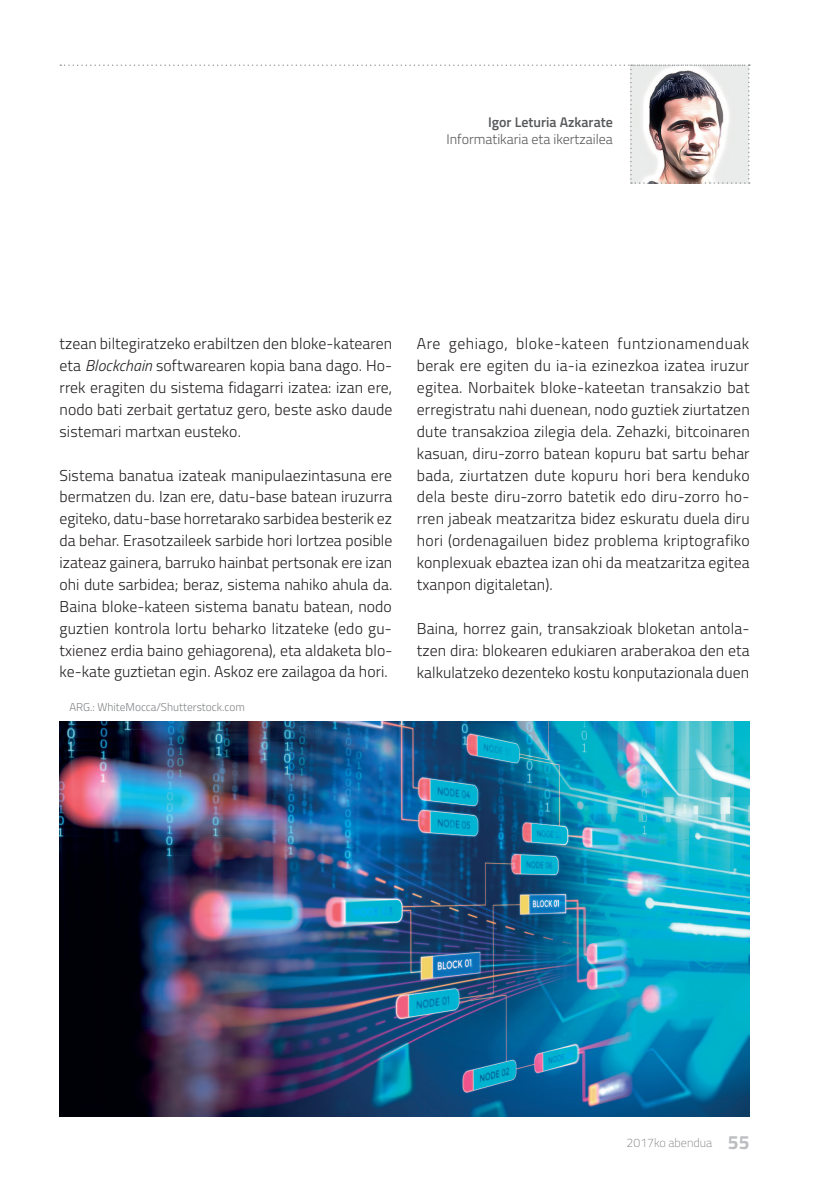
<style>
.page{position:relative;width:819px;height:1191px;background:#fff}
.page>*{position:absolute;margin:0;border:0;box-sizing:border-box;transform-origin:0 0}
.t1{font:300 15.75px/21.9px "Titillium";color:#231f20;text-align:justify}
.t2{font:300 14px "Titillium";color:#57585a}
.t3{font:600 14px "Titillium";color:#57585a}
.t4{font:100 12.25px "Titillium";color:#6c6d70}
.t5{font:300 11.38px "Titillium";color:#808285}
.s1{font-style:italic}
.s2{font-weight:700;font-size:19.25px;color:#bcbdc0}
</style>
<div class="page">
<img style="left:60px;top:721px;width:689px;height:395px">
<svg style="left:60px;top:64px;width:689px;height:120px"></svg>
<p class="t3" style="left:488px;top:112px;width:126px">Igor Leturia Azkarate</p>
<p class="t2" style="left:446px;top:129px;width:168px">Informatikaria eta ikertzailea</p>
<p class="t1" style="left:60px;top:332px;width:334px">tzean biltegiratzeko erabiltzen den bloke-katearen eta <span class="s1">Blockchain</span> softwarearen kopia bana dago. Ho&shy;rrek eragiten du sistema fidagarri izatea: izan ere, nodo bati zerbait gertatuz gero, beste asko daude sistemari martxan eusteko.</p>
<p class="t1" style="left:60px;top:463px;width:334px">Sistema banatua izateak manipulaezintasuna ere bermatzen du. Izan ere, datu-base batean iruzurra egiteko, datu-base horretarako sarbidea besterik ez da behar. Erasotzaileek sarbide hori lortzea posible izateaz gainera, barruko hainbat pertsonak ere izan ohi dute sarbidea; beraz, sistema nahiko ahula da.<br>Baina bloke-kateen sistema banatu batean, nodo guztien kontrola lortu beharko litzateke (edo gu&shy;txienez erdia baino gehiagorena), eta aldaketa blo&shy;ke-kate guztietan egin. Askoz ere zailagoa da hori.</p>
<p class="t5" style="left:69px;top:699px;width:177px">ARG.: WhiteMocca/Shutterstock.com</p>
<p class="t1" style="left:417px;top:332px;width:334px">Are gehiago, bloke-kateen funtzionamenduak berak ere egiten du ia-ia ezinezkoa izatea iruzur egitea. Norbaitek bloke-kateetan transakzio bat erregistratu nahi duenean, nodo guztiek ziurtatzen dute transakzioa zilegia dela. Zehazki, bitcoinaren kasuan, diru-zorro batean kopuru bat sartu behar bada, ziurtatzen dute kopuru hori bera kenduko dela beste diru-zorro batetik edo diru-zorro ho&shy;rren jabeak meatzaritza bidez eskuratu duela diru hori (ordenagailuen bidez problema kriptografiko konplexuak ebaztea izan ohi da meatzaritza egitea txanpon digitaletan).</p>
<p class="t1" style="left:417px;top:616px;width:334px">Baina, horrez gain, transakzioak bloketan antola&shy;tzen dira: blokearen edukiaren araberakoa den eta kalkulatzeko dezenteko kostu konputazionala duen</p>
<p class="t4" style="left:626px;top:1133px;width:124px">2017ko abendua <span class="s2">55</span></p>
</div>
